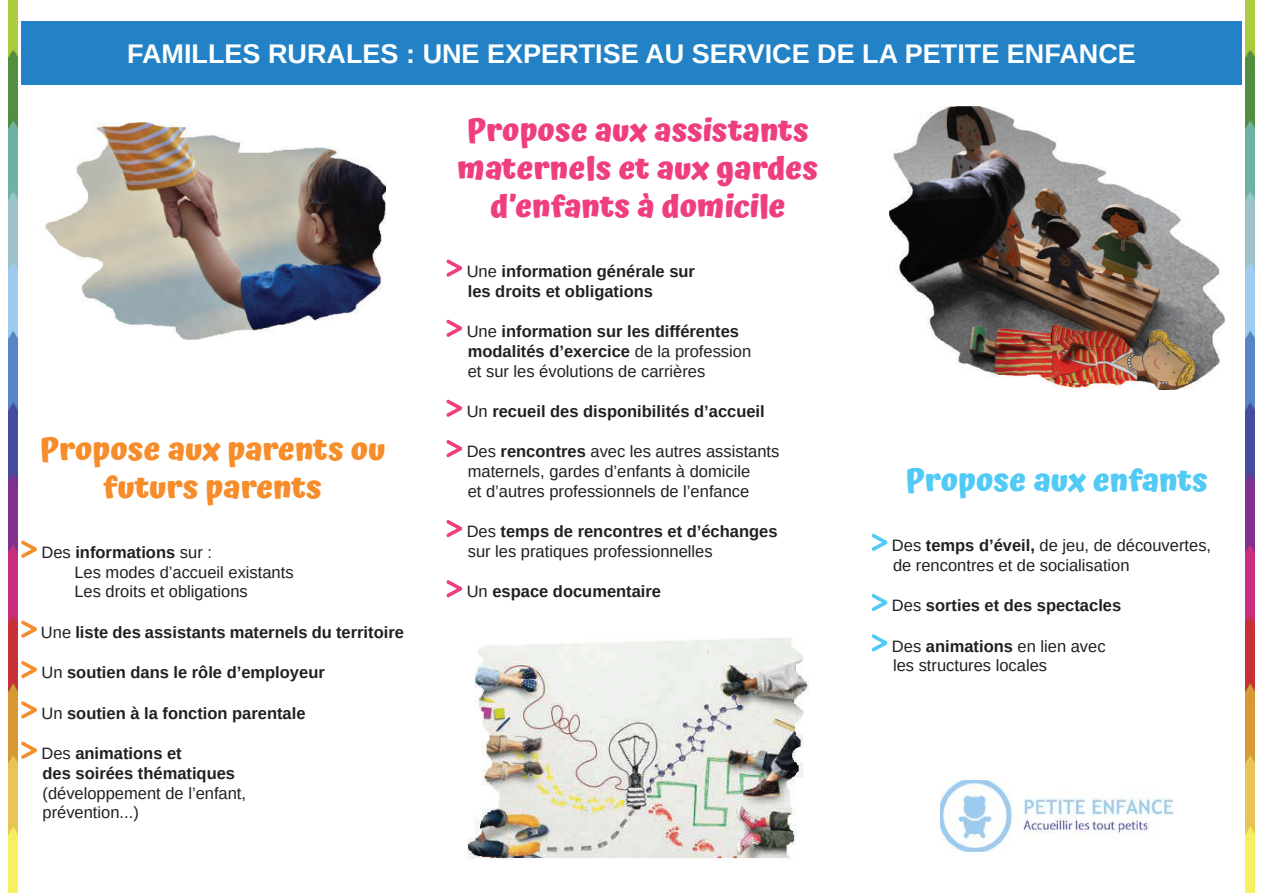
<style>
.page{position:relative;width:1263px;height:893px;background:#fff}
.page>*{position:absolute;margin:0;border:0;box-sizing:border-box;transform-origin:0 0}
.t1{font:700 31.5px/37.8px "Atma";color:#ef3e7f;text-align:center}
.t2{font:700 31.5px/37.8px "Atma";color:#f68c2a;text-align:center}
.t3{font:700 31.5px "Atma";color:#51caf5}
.t4{font:700 27px "Arimo";color:#fff}
.t5{font:16.5px/19.8px "Arimo";color:#231f20}
.t6{font:700 16.5px/19.8px "Arimo";color:#231f20}
.s1{font-weight:700}
.s2{font-weight:400}
</style>
<div class="page">
<img style="left:9px;top:0;width:8px;height:893px">
<img style="left:940px;top:780px;width:233px;height:72px">
<div style="left:21px;top:21px;width:1221px;height:64px;background:#2282c5"></div>
<img style="left:1246px;top:0;width:8px;height:893px">
<img style="left:42px;top:123px;width:344px;height:217px">
<svg style="left:21px;top:540px;width:16px;height:18px"></svg>
<svg style="left:21px;top:620px;width:16px;height:18px"></svg>
<svg style="left:21px;top:661px;width:16px;height:17px"></svg>
<svg style="left:21px;top:701px;width:16px;height:18px"></svg>
<svg style="left:21px;top:741px;width:16px;height:18px"></svg>
<svg style="left:446px;top:259px;width:16px;height:18px"></svg>
<svg style="left:446px;top:319px;width:16px;height:18px"></svg>
<svg style="left:446px;top:399px;width:16px;height:18px"></svg>
<svg style="left:446px;top:440px;width:16px;height:17px"></svg>
<svg style="left:446px;top:520px;width:16px;height:17px"></svg>
<svg style="left:446px;top:580px;width:16px;height:18px"></svg>
<img style="left:890px;top:106px;width:334px;height:283px">
<svg style="left:871px;top:533px;width:16px;height:18px"></svg>
<svg style="left:871px;top:594px;width:16px;height:17px"></svg>
<svg style="left:871px;top:634px;width:16px;height:18px"></svg>
<img style="left:468px;top:637px;width:340px;height:223px">
<h2 class="t4" style="left:127px;top:35px;width:1010px">FAMILLES RURALES : UNE EXPERTISE AU SERVICE DE LA PETITE ENFANCE</h2>
<h1 class="t2" style="left:40px;top:430px;width:347px">Propose aux parents ou futurs parents</h1>
<p class="t5" style="left:74px;top:542px;width:221px;text-indent:-33px">Des <span class="s1">informations</span> sur :<br>Les modes d’accueil existants<br>Les droits et obligations</p>
<p class="t6" style="left:41px;top:622px;width:364px"><span class="s2">Une</span> liste des assistants maternels du territoire</p>
<p class="t6" style="left:41px;top:663px;width:285px"><span class="s2">Un</span> soutien dans le rôle d’employeur</p>
<p class="t6" style="left:41px;top:703px;width:266px"><span class="s2">Un</span> soutien à la fonction parentale</p>
<p class="t6" style="left:41px;top:744px;width:195px"><span class="s2">Des</span> animations et<br>des soirées thématiques</p>
<p class="t5" style="left:43px;top:783px;width:205px">(développement de l’enfant, prévention...)</p>
<h1 class="t1" style="left:458px;top:111px;width:362px">Propose aux assistants maternels et aux gardes d’enfants à domicile</h1>
<p class="t6" style="left:467px;top:261px;width:230px"><span class="s2">Une</span> information générale sur les droits et obligations</p>
<p class="t6" style="left:467px;top:322px;width:286px"><span class="s2">Une</span> information sur les différentes modalités d’exercice <span class="s2">de la profession et sur les évolutions de carrières</span></p>
<p class="t6" style="left:467px;top:402px;width:300px"><span class="s2">Un</span> recueil des disponibilités d’accueil</p>
<p class="t5" style="left:467px;top:442px;width:314px">Des <span class="s1">rencontres</span> avec les autres assistants maternels, gardes d’enfants à domicile<br>et d’autres professionnels de l’enfance</p>
<p class="t5" style="left:467px;top:522px;width:312px">Des <span class="s1">temps de rencontres et d’échanges </span>sur les pratiques professionnelles</p>
<p class="t6" style="left:467px;top:582px;width:196px"><span class="s2">Un</span> espace documentaire</p>
<h1 class="t3" style="left:905px;top:462px;width:304px">Propose aux enfants</h1>
<p class="t5" style="left:892px;top:536px;width:321px">Des <span class="s1">temps d’éveil,</span> de jeu, de découvertes, de rencontres et de socialisation</p>
<p class="t6" style="left:892px;top:596px;width:231px"><span class="s2">Des</span> sorties et des spectacles</p>
<p class="t5" style="left:892px;top:636px;width:215px">Des <span class="s1">animations</span> en lien avec les structures locales</p>
</div>
